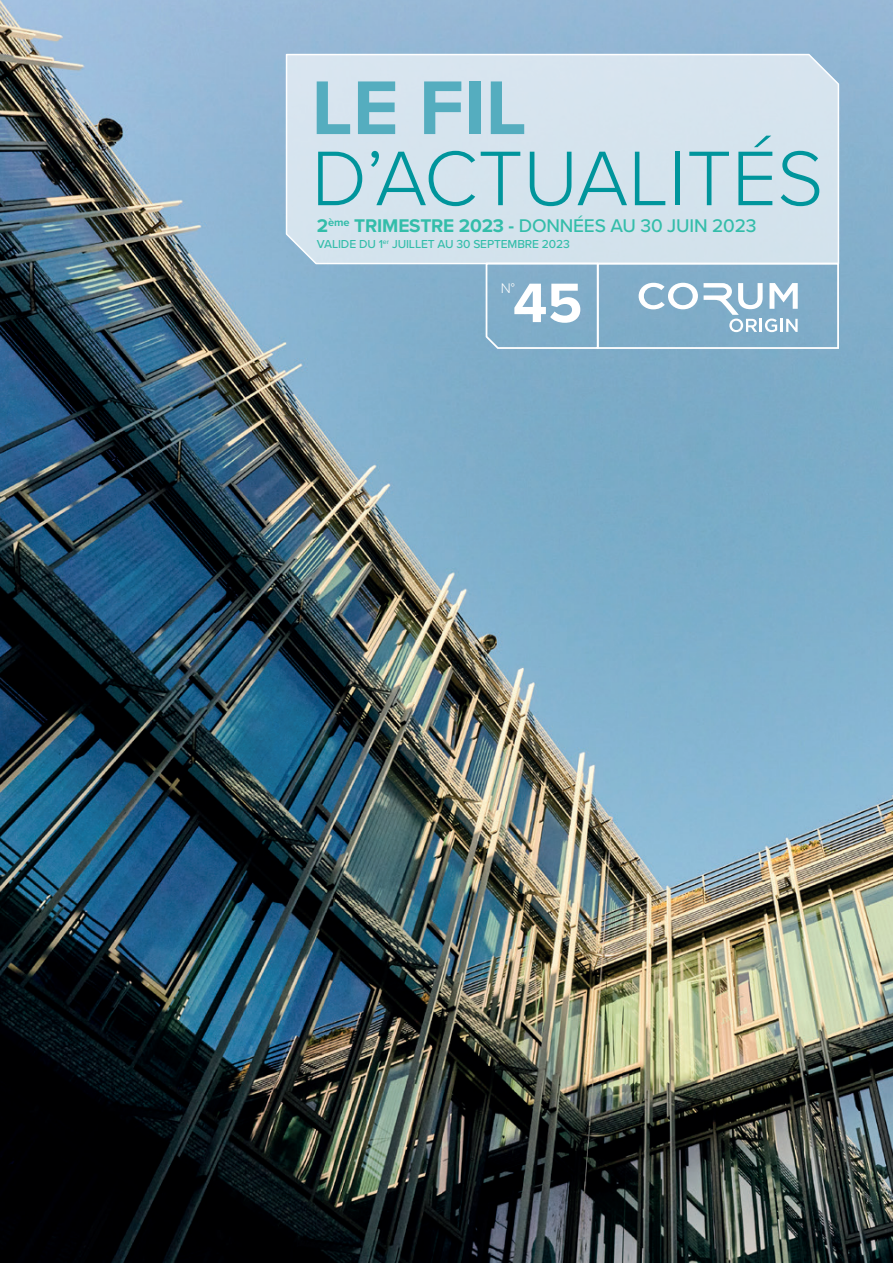
<style>
.page{position:relative;width:893px;height:1263px;background:#fff}
.page>*{position:absolute;margin:0;border:0;box-sizing:border-box;transform-origin:0 0}
.t1{font:300 80.25px "Proxima Nova";color:#00959c}
.t2{font:700 78.9px "Proxima Nova";color:#55adbf}
.t3{font:700 57.6px "Proxima Nova";color:#fff}
.t4{font:500 19.05px "Proxima Nova";letter-spacing:-.01em;color:#33bdaa}
.t5{font:300 14.4px "Proxima Nova";color:#fff}
.t6{font:500 12px "Proxima Nova";letter-spacing:-.01em;color:#33bdaa}
.s1{font-weight:700}
</style>
<div class="page">
<img style="left:0;top:0;width:893px;height:1263px">
<div style="left:285px;top:53px;width:555px;height:212px;background:#d5e3ee"></div>
<svg style="left:639px;top:283px;width:59px;height:26px"></svg>
<svg style="left:704px;top:283px;width:94px;height:49px"></svg>
<div style="left:597px;top:263px;width:242px;height:86px;border:2px solid #fff"></div>
<svg style="left:484px;top:262px;width:116px;height:88px;background:#8ab3cd"></svg>
<h2 class="t2" style="left:311px;top:49px;width:217px">LE FIL</h2>
<h1 class="t1" style="left:311px;top:119px;width:514px">D’ACTUALITÉS</h1>
<p class="t4" style="left:317px;top:211px;width:441px"><span class="s1">2</span><sup>ème</sup> <span class="s1">TRIMESTRE 2023 -</span> DONNÉES AU 30 JUIN 2023</p>
<p class="t6" style="left:317px;top:235px;width:254px">VALIDE DU 1<sup>er</sup> JUILLET AU 30 SEPTEMBRE 2023</p>
<p class="t5" style="left:501px;top:278px;width:16px">N°</p>
<h3 class="t3" style="left:513px;top:260px;width:71px">45</h3>
</div>
